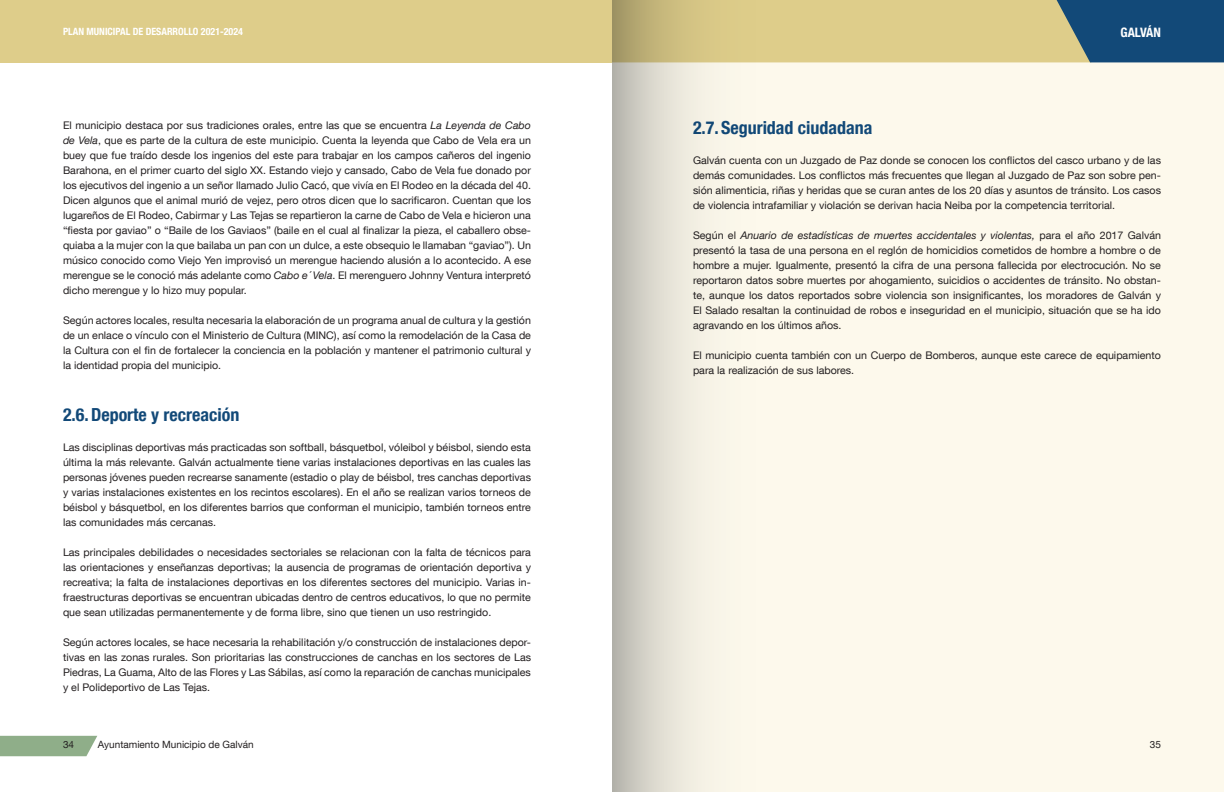
<style>
.page{position:relative;width:1224px;height:792px;background:#fff}
.page>*{position:absolute;margin:0;border:0;box-sizing:border-box;transform-origin:0 0}
.t1{font:700 condensed 18px "Helvetica Neue LT Com";color:#124978}
.t2{font:700 condensed 13px "Helvetica Neue LT Com";color:#fff}
.t3{font:10.5px/15px "Helvetica Neue LT Com";color:#231f20;text-align:justify}
.t4{font:700 condensed 10px "Helvetica Neue LT Com";color:#fff}
.t5{font:10px "Helvetica Neue LT Com";color:#231f20}
.s1{font-style:italic}
</style>
<div class="page">
<div style="left:612px;top:0;width:612px;height:792px;background:#fdf9ec"></div>
<div style="left:0;top:736px;width:97px;height:20px;background:#8fae89"></div>
<svg style="left:793px;top:0;width:431px;height:62px"></svg>
<div style="left:0;top:0;width:612px;height:62px;background:#decd8a"></div>
<svg style="left:612px;top:0;width:181px;height:792px"></svg>
<p class="t4" style="left:63px;top:26px;width:182px">PLAN MUNICIPAL DE DESARROLLO 2021-2024</p>
<p class="t3" style="left:63px;top:118px;width:470px">El municipio destaca por sus tradiciones orales, entre las que se encuentra <span class="s1">La Leyenda de Cabo de Vela</span>, que es parte de la cultura de este municipio. Cuenta la leyenda que Cabo de Vela era un buey que fue traído desde los ingenios del este para trabajar en los campos cañeros del ingenio Barahona, en el primer cuarto del siglo XX. Estando viejo y cansado, Cabo de Vela fue donado por los ejecutivos del ingenio a un señor llamado Julio Cacó, que vivía en El Rodeo en la década del 40.<br>Dicen algunos que el animal murió de vejez, pero otros dicen que lo sacrificaron. Cuentan que los lugareños de El Rodeo, Cabirmar y Las Tejas se repartieron la carne de Cabo de Vela e hicieron una “fiesta por gaviao” o “Baile de los Gaviaos” (baile en el cual al finalizar la pieza, el caballero obse&shy;quiaba a la mujer con la que bailaba un pan con un dulce, a este obsequio le llamaban “gaviao”). Un músico conocido como Viejo Yen improvisó un merengue haciendo alusión a lo acontecido. A ese merengue se le conoció más adelante como <span class="s1">Cabo e´ Vela</span>. El merenguero Johnny Ventura interpretó dicho merengue y lo hizo muy popular.</p>
<p class="t3" style="left:63px;top:313px;width:470px">Según actores locales, resulta necesaria la elaboración de un programa anual de cultura y la gestión de un enlace o vínculo con el Ministerio de Cultura (MINC), así como la remodelación de la Casa de la Cultura con el fin de fortalecer la conciencia en la población y mantener el patrimonio cultural y la identidad propia del municipio.</p>
<h1 class="t1" style="left:63px;top:404px;width:178px">2.6.Deporte y recreación</h1>
<p class="t3" style="left:63px;top:440px;width:470px">Las disciplinas deportivas más practicadas son softball, básquetbol, vóleibol y béisbol, siendo esta última la más relevante. Galván actualmente tiene varias instalaciones deportivas en las cuales las personas jóvenes pueden recrearse sanamente (estadio o play de béisbol, tres canchas deportivas y varias instalaciones existentes en los recintos escolares). En el año se realizan varios torneos de béisbol y básquetbol, en los diferentes barrios que conforman el municipio, también torneos entre las comunidades más cercanas.</p>
<p class="t3" style="left:63px;top:545px;width:470px">Las principales debilidades o necesidades sectoriales se relacionan con la falta de técnicos para las orientaciones y enseñanzas deportivas; la ausencia de programas de orientación deportiva y recreativa; la falta de instalaciones deportivas en los diferentes sectores del municipio. Varias in&shy;fraestructuras deportivas se encuentran ubicadas dentro de centros educativos, lo que no permite que sean utilizadas permanentemente y de forma libre, sino que tienen un uso restringido.</p>
<p class="t3" style="left:63px;top:635px;width:470px">Según actores locales, se hace necesaria la rehabilitación y/o construcción de instalaciones depor&shy;tivas en las zonas rurales. Son prioritarias las construcciones de canchas en los sectores de Las Piedras, La Guama, Alto de las Flores y Las Sábilas, así como la reparación de canchas municipales y el Polideportivo de Las Tejas.</p>
<p class="t2" style="left:1121px;top:25px;width:42px">GALVÁN</p>
<h1 class="t1" style="left:693px;top:117px;width:181px">2.7.Seguridad ciudadana</h1>
<p class="t3" style="left:693px;top:153px;width:470px">Galván cuenta con un Juzgado de Paz donde se conocen los conflictos del casco urbano y de las demás comunidades. Los conflictos más frecuentes que llegan al Juzgado de Paz son sobre pen&shy;sión alimenticia, riñas y heridas que se curan antes de los 20 días y asuntos de tránsito. Los casos de violencia intrafamiliar y violación se derivan hacia Neiba por la competencia territorial.</p>
<p class="t3" style="left:693px;top:228px;width:470px">Según el <span class="s1">Anuario de estadísticas de muertes accidentales y violentas,</span> para el año 2017 Galván presentó la tasa de una persona en el reglón de homicidios cometidos de hombre a hombre o de hombre a mujer. Igualmente, presentó la cifra de una persona fallecida por electrocución. No se reportaron datos sobre muertes por ahogamiento, suicidios o accidentes de tránsito. No obstan&shy;te, aunque los datos reportados sobre violencia son insignificantes, los moradores de Galván y El Salado resaltan la continuidad de robos e inseguridad en el municipio, situación que se ha ido agravando en los últimos años.</p>
<p class="t3" style="left:693px;top:348px;width:469px">El municipio cuenta también con un Cuerpo de Bomberos, aunque este carece de equipamiento para la realización de sus labores.</p>
<p class="t5" style="left:98px;top:738px;width:157px">Ayuntamiento Municipio de Galván</p>
<p class="t5" style="left:63px;top:738px;width:13px">34</p>
<p class="t5" style="left:1150px;top:738px;width:13px">35</p>
</div>
